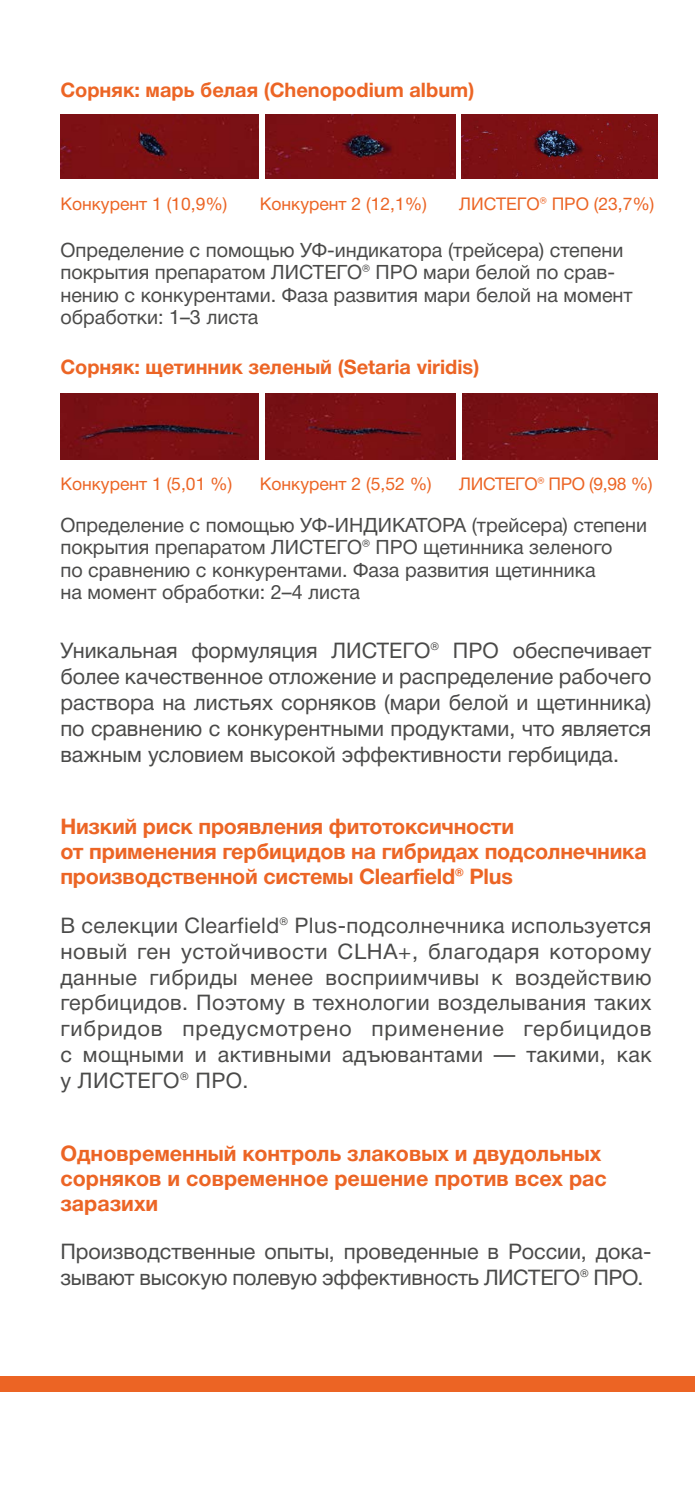
<style>
.page{position:relative;width:695px;height:1489px;background:#fff}
.page>*{position:absolute;margin:0;border:0;box-sizing:border-box;transform-origin:0 0}
.t1{font:21.5px/25.8px "Helvetica Neue Cyr";color:#4a4a49;text-align:justify}
.t2{font:700 21.5px/25px "Helvetica Neue Cyr";letter-spacing:-.01em;color:#ec6525}
.t3{font:700 20px "Helvetica Neue Cyr";color:#ec6525}
.t4{font:19.75px/22.5px "Helvetica Neue Cyr";color:#4a4a49}
.t5{font:17.5px "Helvetica Neue Cyr";color:#ec6525}
.t6{font:17.5px "Helvetica Neue Cyr";letter-spacing:-.02em;color:#ec6525}
</style>
<div class="page">
<div style="left:60px;top:114px;width:198px;height:65px;background:#7d1015"></div>
<img style="left:265px;top:114px;width:190px;height:65px">
<img style="left:461px;top:114px;width:196px;height:65px">
<img style="left:60px;top:393px;width:198px;height:66px">
<div style="left:265px;top:393px;width:190px;height:66px;background:#7a1014"></div>
<div style="left:462px;top:393px;width:195px;height:66px;background:#791014"></div>
<div style="left:0;top:1375px;width:694px;height:16px;background:#ec6424"></div>
<p class="t3" style="left:60px;top:79px;width:415px">Сорняк: марь белая (Chenopodium album)</p>
<p class="t5" style="left:60px;top:194px;width:168px">Конкурент 1 (10,9%)</p>
<p class="t5" style="left:260px;top:194px;width:168px">Конкурент 2 (12,1%)</p>
<p class="t5" style="left:459px;top:194px;width:197px">ЛИСТЕГО® ПРО (23,7%)</p>
<p class="t4" style="left:60px;top:239px;width:573px">Определение с помощью УФ-индикатора (трейсера) степени покрытия препаратом ЛИСТЕГО® ПРО мари белой по срав&shy;нению с конкурентами. Фаза развития мари белой на момент обработки: 1–3 листа</p>
<p class="t3" style="left:60px;top:356px;width:420px">Сорняк: щетинник зеленый (Setaria viridis)</p>
<p class="t5" style="left:60px;top:474px;width:173px">Конкурент 1 (5,01 %)</p>
<p class="t5" style="left:260px;top:474px;width:173px">Конкурент 2 (5,52 %)</p>
<p class="t6" style="left:459px;top:474px;width:195px">ЛИСТЕГО® ПРО (9,98 %)</p>
<p class="t4" style="left:60px;top:514px;width:588px">Определение с помощью УФ-ИНДИКАТОРА (трейсера) степени покрытия препаратом ЛИСТЕГО® ПРО щетинника зеленого<br>по сравнению с конкурентами. Фаза развития щетинника<br>на момент обработки: 2–4 листа</p>
<p class="t1" style="left:60px;top:638px;width:592px">Уникальная формуляция ЛИСТЕГО® ПРО обеспечивает более качественное отложение и распределение рабочего раствора на листьях сорняков (мари белой и щетинника) по сравнению с конкурентными продуктами, что является важным условием высокой эффективности гербицида.</p>
<p class="t2" style="left:60px;top:814px;width:587px">Низкий риск проявления фитотоксичности<br>от применения гербицидов на гибридах подсолнечника производственной системы Clearfield® Plus</p>
<p class="t1" style="left:60px;top:912px;width:592px">В селекции Clearfield® Plus-подсолнечника используется новый ген устойчивости CLHA+, благодаря которому данные гибриды менее восприимчивы к воздействию гербицидов. Поэтому в технологии возделывания таких гибридов предусмотрено применение гербицидов с мощными и активными адъювантами — такими, как у ЛИСТЕГО® ПРО.</p>
<p class="t2" style="left:60px;top:1140px;width:548px">Одновременный контроль злаковых и двудольных сорняков и современное решение против всех рас заразихи</p>
<p class="t1" style="left:60px;top:1238px;width:592px">Производственные опыты, проведенные в России, дока&shy;зывают высокую полевую эффективность ЛИСТЕГО® ПРО.</p>
</div>
